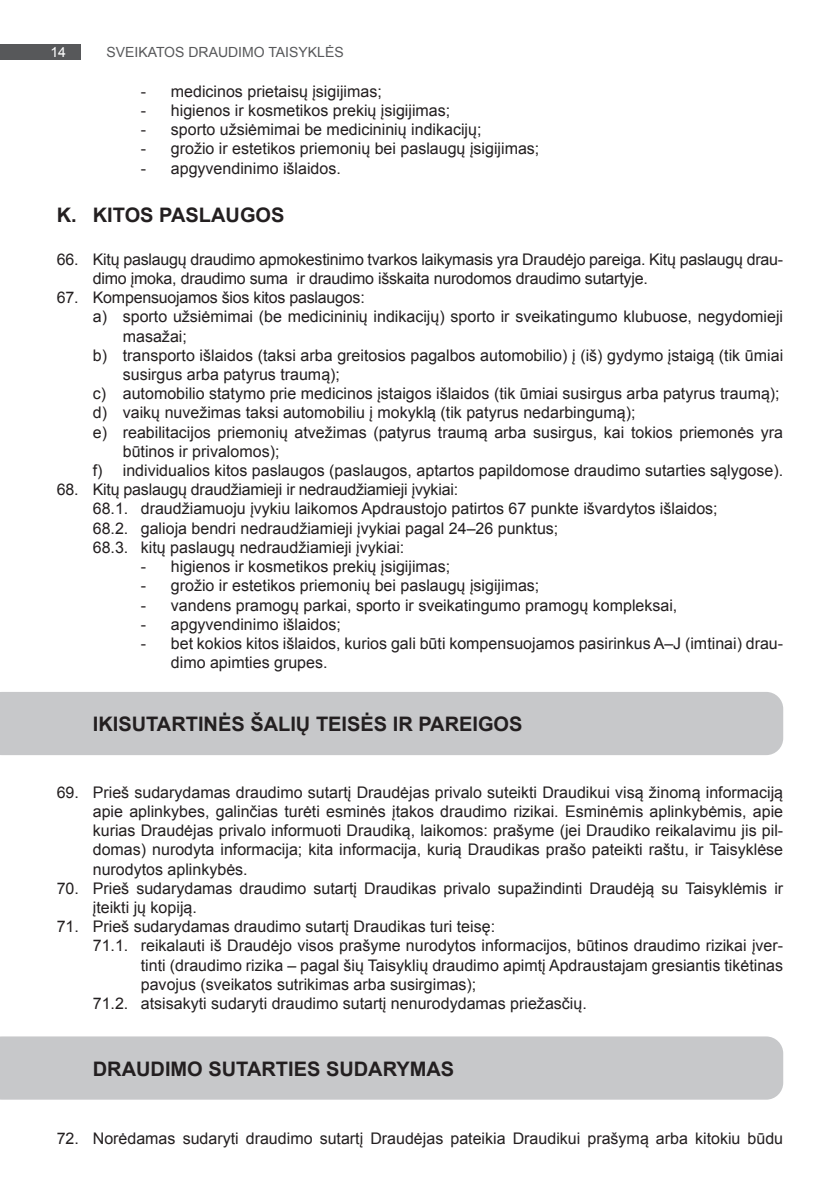
<style>
.page{position:relative;width:840px;height:1191px;background:#fff}
.page>*{position:absolute;margin:0;border:0;box-sizing:border-box;transform-origin:0 0}
.t1{font:700 20px "Arial";color:#231f20}
.t2{font:16px/19.2px "Arial";color:#231f20}
.t3{font:14px "Arial";color:#57585a}
.t4{font:14px "Arial";color:#fff}
</style>
<div class="page">
<div style="left:0;top:44px;width:80px;height:16px;background:#57585a"></div>
<div style="left:0;top:1036px;width:782px;height:63px;background:#c7c8ca"></div>
<div style="left:0;top:692px;width:782px;height:63px;background:#c7c8ca"></div>
<p class="t4" style="left:50px;top:43px;width:17px">14</p>
<p class="t3" style="left:106px;top:43px;width:239px">SVEIKATOS DRAUDIMO TAISYKLĖS</p>
<p class="t2" style="left:141px;top:82px;width:242px">- medicinos prietaisų įsigijimas;</p>
<p class="t2" style="left:141px;top:101px;width:311px">- higienos ir kosmetikos prekių įsigijimas;</p>
<p class="t2" style="left:141px;top:120px;width:342px">- sporto užsiėmimai be medicininių indikacijų;</p>
<p class="t2" style="left:141px;top:139px;width:400px">- grožio ir estetikos priemonių bei paslaugų įsigijimas;</p>
<p class="t2" style="left:141px;top:158px;width:201px">- apgyvendinimo išlaidos.</p>
<p class="t1" style="left:57px;top:201px;width:229px">K. KITOS PASLAUGOS</p>
<p class="t2" style="left:93px;top:250px;width:691px;text-indent:-36px">66. Kitų paslaugų draudimo apmokestinimo tvarkos laikymasis yra Draudėjo pareiga. Kitų paslaugų drau&shy;dimo įmoka, draudimo suma ir draudimo išskaita nurodomos draudimo sutartyje.</p>
<p class="t2" style="left:57px;top:288px;width:309px">67. Kompensuojamos šios kitos paslaugos:</p>
<p class="t2" style="left:93px;top:307px;width:691px">a) sporto užsiėmimai (be medicininių indikacijų) sporto ir sveikatingumo klubuose, negydomieji</p>
<p class="t2" style="left:123px;top:326px;width:66px">masažai;</p>
<p class="t2" style="left:93px;top:346px;width:691px">b) transporto išlaidos (taksi arba greitosios pagalbos automobilio) į (iš) gydymo įstaigą (tik ūmiai</p>
<p class="t2" style="left:123px;top:365px;width:218px">susirgus arba patyrus traumą);</p>
<p class="t2" style="left:93px;top:384px;width:688px">c) automobilio statymo prie medicinos įstaigos išlaidos (tik ūmiai susirgus arba patyrus traumą);</p>
<p class="t2" style="left:93px;top:403px;width:544px">d) vaikų nuvežimas taksi automobiliu į mokyklą (tik patyrus nedarbingumą);</p>
<p class="t2" style="left:93px;top:422px;width:691px">e) reabilitacijos priemonių atvežimas (patyrus traumą arba susirgus, kai tokios priemonės yra</p>
<p class="t2" style="left:123px;top:442px;width:158px">būtinos ir privalomos);</p>
<p class="t2" style="left:93px;top:461px;width:691px">f) individualios kitos paslaugos (paslaugos, aptartos papildomose draudimo sutarties sąlygose).</p>
<p class="t2" style="left:93px;top:480px;width:626px;text-indent:-36px">68. Kitų paslaugų draudžiamieji ir nedraudžiamieji įvykiai:<br>68.1. draudžiamuoju įvykiu laikomos Apdraustojo patirtos 67 punkte išvardytos išlaidos; 68.2. galioja bendri nedraudžiamieji įvykiai pagal 24–26 punktus;<br>68.3. kitų paslaugų nedraudžiamieji įvykiai:</p>
<p class="t2" style="left:141px;top:557px;width:311px">- higienos ir kosmetikos prekių įsigijimas;</p>
<p class="t2" style="left:141px;top:576px;width:400px">- grožio ir estetikos priemonių bei paslaugų įsigijimas;</p>
<p class="t2" style="left:141px;top:595px;width:537px">- vandens pramogų parkai, sporto ir sveikatingumo pramogų kompleksai,</p>
<p class="t2" style="left:141px;top:614px;width:201px">- apgyvendinimo išlaidos;</p>
<p class="t2" style="left:171px;top:634px;width:613px;text-indent:-30px">- bet kokios kitos išlaidos, kurios gali būti kompensuojamos pasirinkus A–J (imtinai) drau&shy;dimo apimties grupes.</p>
<p class="t1" style="left:93px;top:710px;width:431px">IKISUTARTINĖS ŠALIŲ TEISĖS IR PAREIGOS</p>
<p class="t2" style="left:93px;top:782px;width:691px;text-align:justify;text-indent:-36px">69. Prieš sudarydamas draudimo sutartį Draudėjas privalo suteikti Draudikui visą žinomą informaciją apie aplinkybes, galinčias turėti esminės įtakos draudimo rizikai. Esminėmis aplinkybėmis, apie kurias Draudėjas privalo informuoti Draudiką, laikomos: prašyme (jei Draudiko reikalavimu jis pil&shy;domas) nurodyta informacija; kita informacija, kurią Draudikas prašo pateikti raštu, ir Taisyklėse nurodytos aplinkybės.</p>
<p class="t2" style="left:93px;top:878px;width:691px;text-indent:-36px">70. Prieš sudarydamas draudimo sutartį Draudikas privalo supažindinti Draudėją su Taisyklėmis ir įteikti jų kopiją.</p>
<p class="t2" style="left:57px;top:917px;width:439px">71. Prieš sudarydamas draudimo sutartį Draudikas turi teisę:</p>
<p class="t2" style="left:93px;top:936px;width:691px">71.1. reikalauti iš Draudėjo visos prašyme nurodytos informacijos, būtinos draudimo rizikai įver-</p>
<p class="t2" style="left:141px;top:955px;width:643px">tinti (draudimo rizika – pagal šių Taisyklių draudimo apimtį Apdraustajam gresiantis tikėtinas</p>
<p class="t2" style="left:141px;top:974px;width:337px">pavojus (sveikatos sutrikimas arba susirgimas);</p>
<p class="t2" style="left:93px;top:994px;width:495px">71.2. atsisakyti sudaryti draudimo sutartį nenurodydamas priežasčių.</p>
<p class="t1" style="left:93px;top:1056px;width:363px">DRAUDIMO SUTARTIES SUDARYMAS</p>
<p class="t2" style="left:57px;top:1128px;width:727px">72. Norėdamas sudaryti draudimo sutartį Draudėjas pateikia Draudikui prašymą arba kitokiu būdu</p>
</div>
